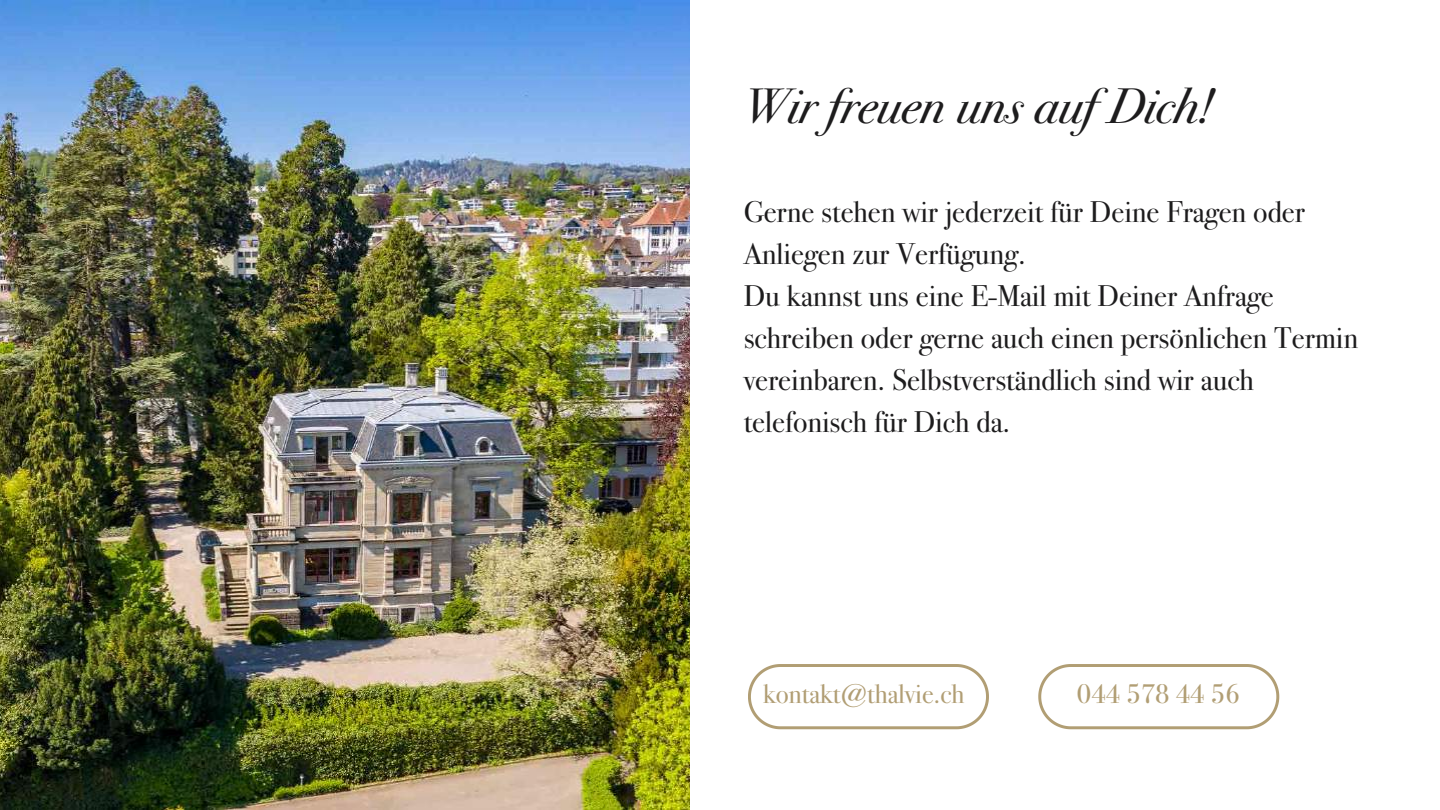
<style>
.page{position:relative;width:1440px;height:810px;background:#fff}
.page>*{position:absolute;margin:0;border:0;box-sizing:border-box;transform-origin:0 0}
.t1{font:italic 50px "Bodoni Sev ITC";color:#1d1c1d}
.t2{font:30px/42px "Bodoni Sev ITC";color:#1d1c1d}
.t3{font:27px "Bodoni Sev ITC";color:#b19e74}
</style>
<div class="page">
<svg style="left:748px;top:664px;width:241px;height:65px"></svg>
<svg style="left:1038px;top:664px;width:241px;height:65px"></svg>
<img style="left:0;top:0;width:690px;height:810px">
<h1 class="t1" style="left:744px;top:87px;width:469px">Wir freuen uns auf Dich!</h1>
<p class="t2" style="left:744px;top:194px;width:616px">Gerne stehen wir jederzeit für Deine Fragen oder Anliegen zur Verfügung.<br>Du kannst uns eine E-Mail mit Deiner Anfrage schreiben oder gerne auch einen persönlichen Termin vereinbaren. Selbstverständlich sind wir auch telefonisch für Dich da.</p>
<p class="t3" style="left:763px;top:683px;width:203px">kontakt@thalvie.ch</p>
<p class="t3" style="left:1077px;top:683px;width:164px">044 578 44 56</p>
</div>
